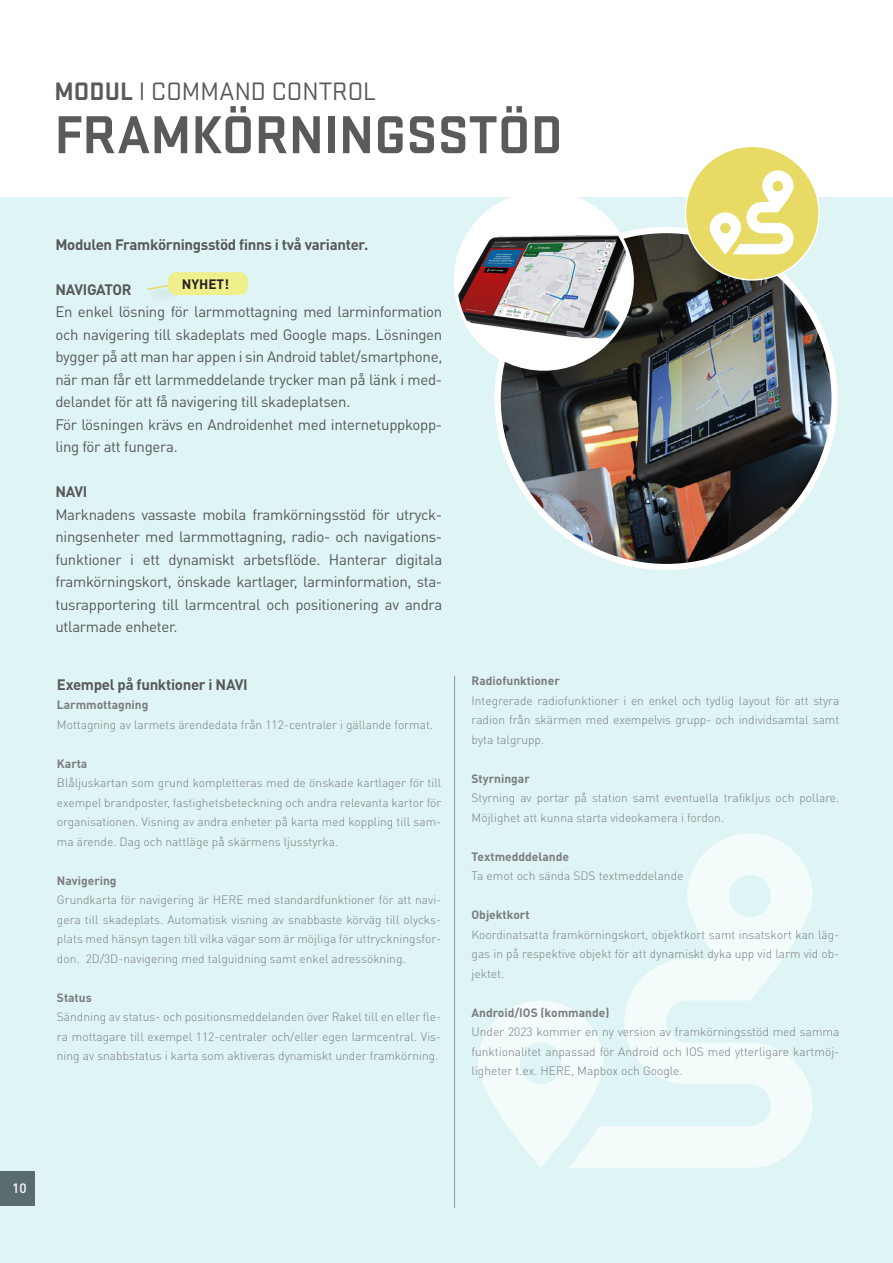
<style>
.page{position:relative;width:893px;height:1263px;background:#fff}
.page>*{position:absolute;margin:0;border:0;box-sizing:border-box;transform-origin:0 0}
.Preamble_11pkt{font:700 55.5px "Stratum 2";color:#5a5a5d}
.Preamble_11pkt-2{font:26.25px "Stratum 2";color:#5a5a5d}
.t1{font:15px/22.5px "DIN Pro";letter-spacing:-.02em;color:#57585a;text-align:justify}
.t2{font:700 15px "DIN Pro";letter-spacing:-.02em;color:#57585a}
.t3{font:700 13.5px "DIN Pro";color:#231f20}
.t4{font:500 13.5px "DIN Pro";color:#fff}
.t5{font:300 12px/19.5px "DIN Pro";color:#7a7c7f;text-align:justify}
.t6{font:700 12px "DIN Pro";color:#7a7c7f}
.s1{font-weight:700}
</style>
<div class="page">
<div style="left:0;top:198px;width:893px;height:1065px;background:#dff4f4"></div>
<svg style="left:147px;top:285px;width:22px;height:6px"></svg>
<div style="left:168px;top:272px;width:80px;height:23px;background:#efef8b;border-radius:9px"></div>
<svg style="left:478px;top:833px;width:335px;height:335px"></svg>
<hr style="left:454px;top:676px;width:1px;height:532px;background:#939598">
<img style="left:498px;top:230px;width:337px;height:337px;border-radius:168px">
<div style="left:455px;top:192px;width:177px;height:177px;background:#fff;border-radius:50%"></div>
<img style="left:455px;top:202px;width:177px;height:145px">
<svg style="left:685px;top:147px;width:135px;height:134px"></svg>
<p class="Preamble_11pkt-2" style="left:54px;top:74px;width:323px"><span class="s1">MODUL</span> I COMMAND CONTROL</p>
<p class="Preamble_11pkt" style="left:54px;top:96px;width:510px">FRAMKÖRNINGSSTÖD</p>
<p class="t2" style="left:55px;top:234px;width:315px">Modulen Framkörningsstöd finns i två varianter.</p>
<p class="t2" style="left:55px;top:279px;width:78px">NAVIGATOR</p>
<p class="t1" style="left:55px;top:300px;width:388px">En enkel lösning för larmmottagning med larminformation och navigering till skadeplats med Google maps. Lösningen bygger på att man har appen i sin Android tablet/smartphone, när man får ett larmmeddelande trycker man på länk i med&shy;delandet för att få navigering till skadeplatsen.</p>
<p class="t1" style="left:55px;top:412px;width:388px">För lösningen krävs en Androidenhet med internetuppkopp&shy;ling för att fungera.</p>
<p class="t2" style="left:55px;top:481px;width:34px">NAVI</p>
<p class="t1" style="left:55px;top:502px;width:388px">Marknadens vassaste mobila framkörningsstöd för utryck&shy;ningsenheter med larmmottagning, radio- och navigations&shy;funktioner i ett dynamiskt arbetsflöde. Hanterar digitala framkörningskort, önskade kartlager, larminformation, sta&shy;tusrapportering till larmcentral och positionering av andra utlarmade enheter.</p>
<p class="t3" style="left:182px;top:275px;width:49px">NYHET!</p>
<p class="t2" style="left:57px;top:674px;width:192px">Exempel på funktioner i NAVI</p>
<p class="t6" style="left:57px;top:697px;width:93px">Larmmottagning</p>
<p class="t5" style="left:57px;top:714px;width:378px">Mottagning av larmets ärendedata från 112-centraler i gällande format.</p>
<p class="t6" style="left:57px;top:755px;width:32px">Karta</p>
<p class="t5" style="left:57px;top:773px;width:386px">Blåljuskartan som grund kompletteras med de önskade kartlager för till exempel brandposter, fastighetsbeteckning och andra relevanta kartor för organisationen. Visning av andra enheter på karta med koppling till sam&shy;ma ärende. Dag och nattläge på skärmens ljusstyrka.</p>
<p class="t6" style="left:57px;top:872px;width:61px">Navigering</p>
<p class="t5" style="left:57px;top:890px;width:386px">Grundkarta för navigering är HERE med standardfunktioner för att navi&shy;gera till skadeplats. Automatisk visning av snabbaste körväg till olycks&shy;plats med hänsyn tagen till vilka vägar som är möjliga för uttryckningsfor&shy;don. 2D/3D-navigering med talguidning samt enkel adressökning.</p>
<p class="t6" style="left:57px;top:989px;width:36px">Status</p>
<p class="t5" style="left:57px;top:1007px;width:386px">Sändning av status- och positionsmeddelanden över Rakel till en eller fle&shy;ra mottagare till exempel 112-centraler och/eller egen larmcentral. Vis&shy;ning av snabbstatus i karta som aktiveras dynamiskt under framkörning.</p>
<p class="t6" style="left:472px;top:672px;width:90px">Radiofunktioner</p>
<p class="t5" style="left:472px;top:690px;width:369px">Integrerade radiofunktioner i en enkel och tydlig layout för att styra radion från skärmen med exempelvis grupp- och individsamtal samt byta talgrupp.</p>
<p class="t6" style="left:472px;top:770px;width:60px">Styrningar</p>
<p class="t5" style="left:472px;top:787px;width:369px">Styrning av portar på station samt eventuella trafikljus och pollare.<br>Möjlighet att kunna starta videokamera i fordon.</p>
<p class="t6" style="left:472px;top:848px;width:99px">Textmedddelande</p>
<p class="t5" style="left:472px;top:865px;width:213px">Ta emot och sända SDS textmeddelande</p>
<p class="t6" style="left:472px;top:906px;width:60px">Objektkort</p>
<p class="t5" style="left:472px;top:924px;width:369px">Koordinatsatta framkörningskort, objektkort samt insatskort kan läg&shy;gas in på respektive objekt för att dynamiskt dyka upp vid larm vid ob&shy;jektet.</p>
<p class="t6" style="left:472px;top:1004px;width:139px">Android/IOS (kommande)</p>
<p class="t5" style="left:472px;top:1021px;width:369px">Under 2023 kommer en ny version av framkörningsstöd med samma funktionalitet anpassad för Android och IOS med ytterligare kartmöj&shy;ligheter t.ex. HERE, Mapbox och Google.</p>
<p class="t4" style="left:12px;top:1179px;width:16px">10</p>
</div>
